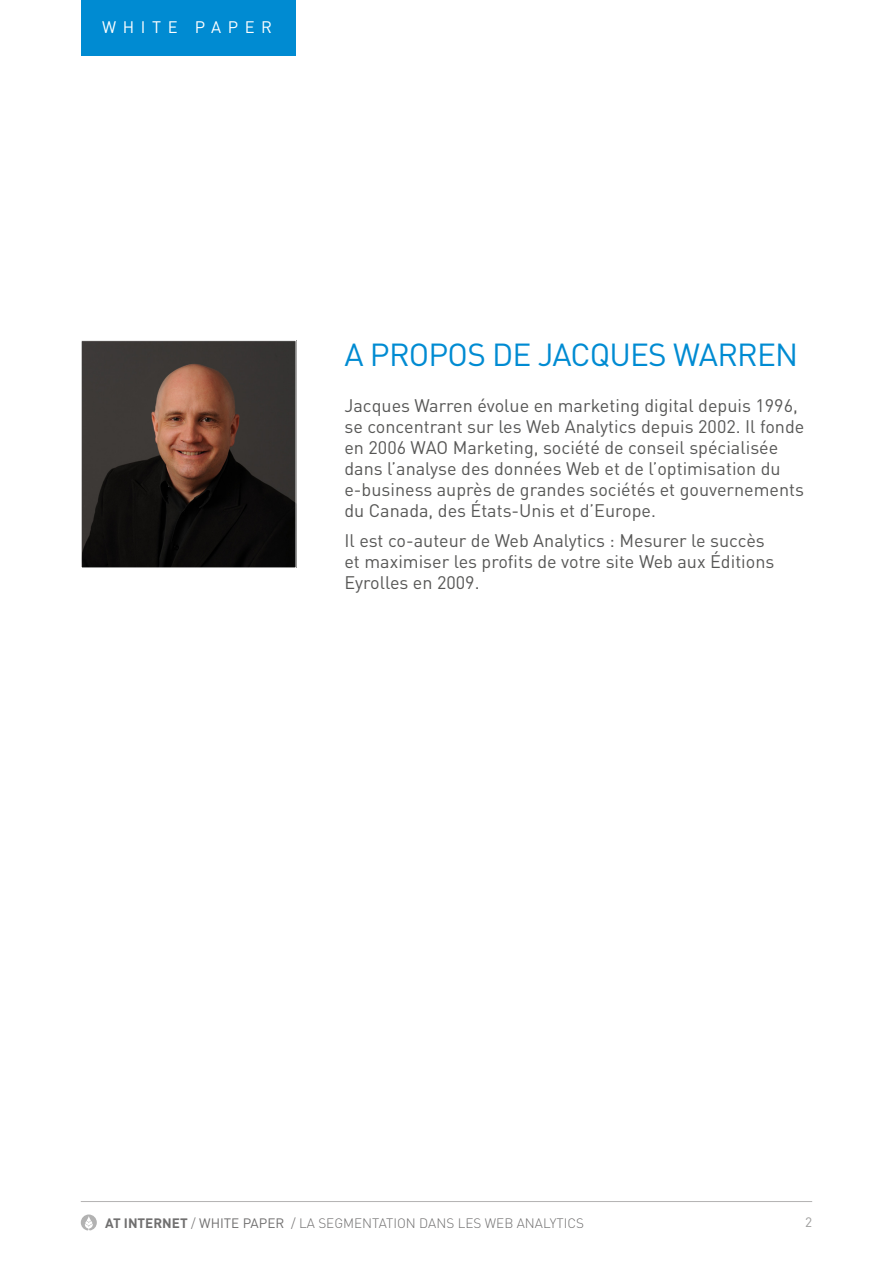
<style>
.page{position:relative;width:893px;height:1263px;background:#fff}
.page>*{position:absolute;margin:0;border:0;box-sizing:border-box;transform-origin:0 0}
.Title_1{font:31.5px "DIN";letter-spacing:-.025em;color:#008bd2}
.t1{font:18px/21px "DIN";color:#575756}
.t2{font:16.5px "DIN";letter-spacing:.4em;color:#fff}
.t3{font:300 13.5px "DIN";color:#706f6f}
.t4{font:13.5px "DIN";color:#9d9d9c}
.s1{font-weight:700}
.s2{font-weight:400}
</style>
<div class="page">
<hr style="left:81px;top:1201px;width:731px;height:1px;background:#b3b2b2">
<svg style="left:81px;top:1214px;width:16px;height:16px"></svg>
<img style="left:83px;top:342px;width:211px;height:224px">
<div style="left:81px;top:340px;width:215px;height:228px;border:1px solid #fff"></div>
<div style="left:81px;top:0;width:215px;height:55px;background:#008bd2"></div>
<p class="t2" style="left:102px;top:16px;width:172px">WHITE PAPER</p>
<p class="Title_1" style="left:344px;top:335px;width:455px">A PROPOS DE JACQUES WARREN</p>
<p class="t1" style="left:344px;top:395px;width:461px">Jacques Warren évolue en marketing digital depuis 1996, se concentrant sur les Web Analytics depuis 2002. Il fonde en 2006 WAO Marketing, société de conseil spécialisée dans l’analyse des données Web et de l’optimisation du e-business auprès de grandes sociétés et gouvernements du Canada, des États-Unis et d’Europe.</p>
<p class="t1" style="left:344px;top:529px;width:431px">Il est co-auteur de Web Analytics : Mesurer le succès et maximiser les profits de votre site Web aux Éditions<br>Eyrolles en 2009.</p>
<p class="t3" style="left:105px;top:1214px;width:480px"><span class="s1">AT INTERNET</span> / <span class="s2">WHITE PAPER</span> / LA SEGMENTATION DANS LES WEB ANALYTICS</p>
<p class="t4" style="left:805px;top:1214px;width:9px">2</p>
</div>
